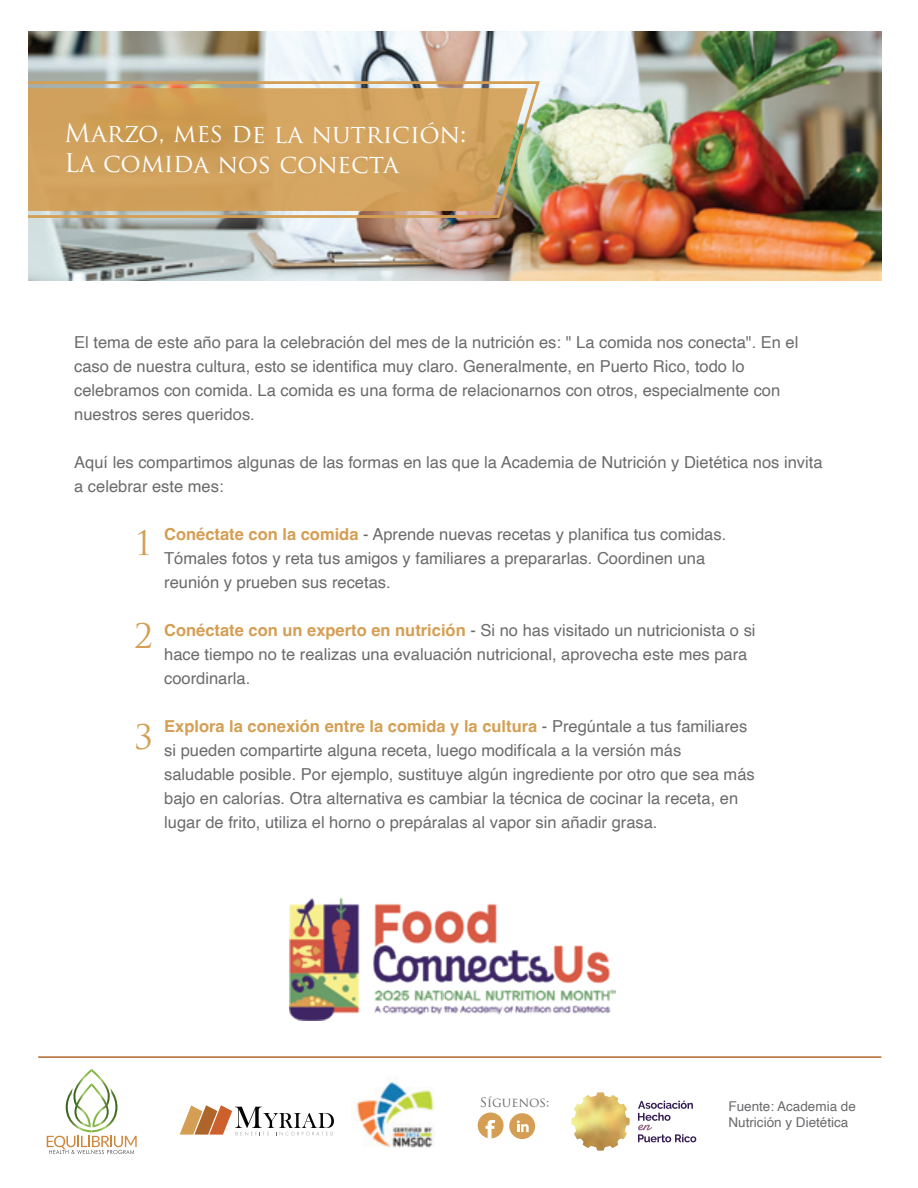
<style>
.page{position:relative;width:918px;height:1188px;background:#fff}
.page>*{position:absolute;margin:0;border:0;box-sizing:border-box;transform-origin:0 0}
.t1{font:33px "Trajan Pro";color:#d49f54}
.t2{font:25.2px/30px "Trajan Pro";letter-spacing:-.005em;color:#fff}
.t3{font:16.5px/24px "Helvetica";color:#6b6b6e}
.t4{font:13.5px/16.5px "Helvetica";color:#6b6b6e}
.t5{font:12.9px "Trajan Pro";color:#6b6b6e}
.s1{font-weight:700;color:#d49f54}
</style>
<div class="page">
<img style="left:28px;top:32px;width:853px;height:248px">
<svg style="left:28px;top:80px;width:514px;height:140px;background:#cda466"></svg>
<hr style="left:38px;top:1056px;width:843px;height:2px;background:#ae652a">
<img style="left:354px;top:1078px;width:80px;height:70px">
<svg style="left:478px;top:1113px;width:26px;height:26px"></svg>
<div style="left:509px;top:1113px;width:26px;height:26px;background:#d49f54;border-radius:50%"></div>
<svg style="left:517px;top:1120px;width:12px;height:13px"></svg>
<svg style="left:47px;top:1069px;width:90px;height:85px"></svg>
<svg style="left:180px;top:1105px;width:154px;height:30px"></svg>
<img style="left:571px;top:1092px;width:59px;height:59px">
<svg style="left:638px;top:1101px;width:58px;height:41px"></svg>
<img style="left:290px;top:898px;width:326px;height:123px">
<h2 class="t2" style="left:64px;top:118px;width:404px">Marzo, mes de la nutrición:<br>La comida nos conecta</h2>
<p class="t3" style="left:74px;top:331px;width:726px">El tema de este año para la celebración del mes de la nutrición es: " La comida nos conecta". En el caso de nuestra cultura, esto se identifica muy claro. Generalmente, en Puerto Rico, todo lo celebramos con comida. La comida es una forma de relacionarnos con otros, especialmente con nuestros seres queridos.</p>
<p class="t3" style="left:74px;top:451px;width:750px">Aquí les compartimos algunas de las formas en las que la Academia de Nutrición y Dietética nos invita a celebrar este mes:</p>
<p class="t3" style="left:164px;top:523px;width:564px"><span class="s1">Conéctate con la comida</span> - Aprende nuevas recetas y planifica tus comidas.<br>Tómales fotos y reta tus amigos y familiares a prepararlas. Coordinen una reunión y prueben sus recetas.</p>
<p class="t3" style="left:164px;top:619px;width:593px"><span class="s1">Conéctate con un experto en nutrición</span> - Si no has visitado un nutricionista o si hace tiempo no te realizas una evaluación nutricional, aprovecha este mes para coordinarla.</p>
<p class="t3" style="left:164px;top:715px;width:592px"><span class="s1">Explora la conexión entre la comida y la cultura</span> - Pregúntale a tus familiares si pueden compartirte alguna receta, luego modifícala a la versión más saludable posible. Por ejemplo, sustituye algún ingrediente por otro que sea más bajo en calorías. Otra alternativa es cambiar la técnica de cocinar la receta, en lugar de frito, utiliza el horno o prepáralas al vapor sin añadir grasa.</p>
<h1 class="t1" style="left:134px;top:523px;width:20px">1</h1>
<h1 class="t1" style="left:134px;top:615px;width:20px">2</h1>
<h1 class="t1" style="left:134px;top:716px;width:20px">3</h1>
<p class="t5" style="left:480px;top:1095px;width:71px">Síguenos:</p>
<p class="t4" style="left:728px;top:1098px;width:129px">Fuente: Academia de<br>Nutrición y Dietética</p>
</div>
